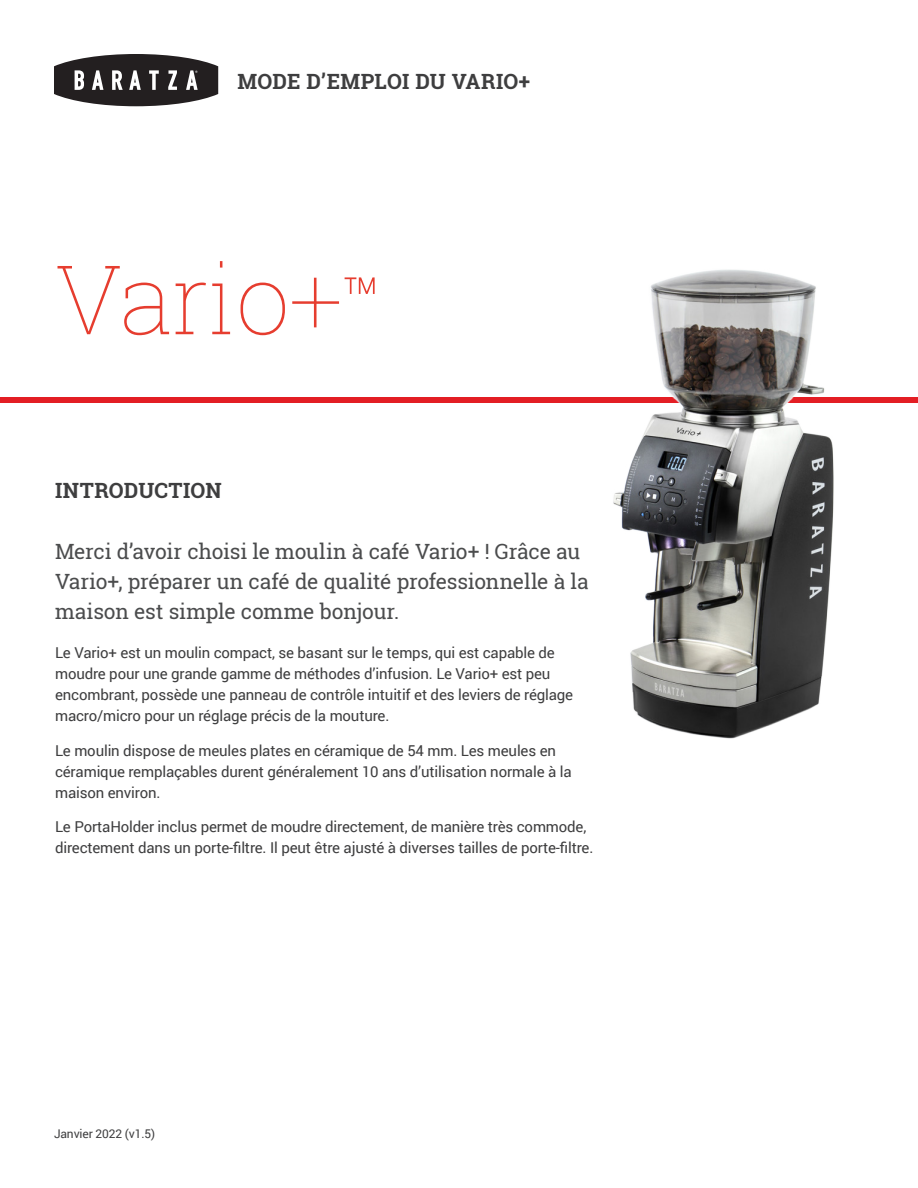
<style>
.page{position:relative;width:918px;height:1188px;background:#fff}
.page>*{position:absolute;margin:0;border:0;box-sizing:border-box;transform-origin:0 0}
.t1{font:100 96px "Roboto Slab";letter-spacing:-.01em;color:#e63d2f}
.intro{font:21px/30px "Roboto Slab";letter-spacing:-.01em;color:#4b4c4d}
.t2{font:700 21px "Roboto Slab";letter-spacing:.01em;color:#3e3e3f}
.t3{font:15px/21px "Roboto";letter-spacing:-.01em;color:#3e3e3f}
.t4{font:12px "Roboto";letter-spacing:-.01em;color:#3e3e3f}
.t5{font:6.3px "Myriad Pro";color:#fff}
.s1{font-size:63px}
</style>
<div class="page">
<svg style="left:54px;top:54px;width:164px;height:52px"></svg>
<div style="left:0;top:397px;width:918px;height:5px;background:#e31e24"></div>
<img style="left:579px;top:269px;width:310px;height:470px">
<p class="t5" style="left:195px;top:69px;width:4px">®</p>
<h2 class="t2" style="left:238px;top:67px;width:294px">MODE D’EMPLOI DU VARIO+</h2>
<h1 class="t1" style="left:55px;top:234px;width:326px">Vario+<span class="s1">™</span></h1>
<p class="t2" style="left:55px;top:476px;width:168px">INTRODUCTION</p>
<p class="intro" style="left:55px;top:536px;width:535px">Merci d’avoir choisi le moulin à café Vario+ ! Grâce au<br>Vario+, préparer un café de qualité professionnelle à la maison est simple comme bonjour.</p>
<p class="t3" style="left:55px;top:642px;width:520px">Le Vario+ est un moulin compact, se basant sur le temps, qui est capable de moudre pour une grande gamme de méthodes d’infusion. Le Vario+ est peu encombrant, possède une panneau de contrôle intuitif et des leviers de réglage macro/micro pour un réglage précis de la mouture.</p>
<p class="t3" style="left:55px;top:739px;width:518px">Le moulin dispose de meules plates en céramique de 54 mm. Les meules en céramique remplaçables durent généralement 10 ans d’utilisation normale à la maison environ.</p>
<p class="t3" style="left:55px;top:816px;width:540px">Le PortaHolder inclus permet de moudre directement, de manière très commode, directement dans un porte-filtre. Il peut être ajusté à diverses tailles de porte-filtre.</p>
<p class="t4" style="left:54px;top:1125px;width:103px">Janvier 2022 (v1.5)</p>
</div>
